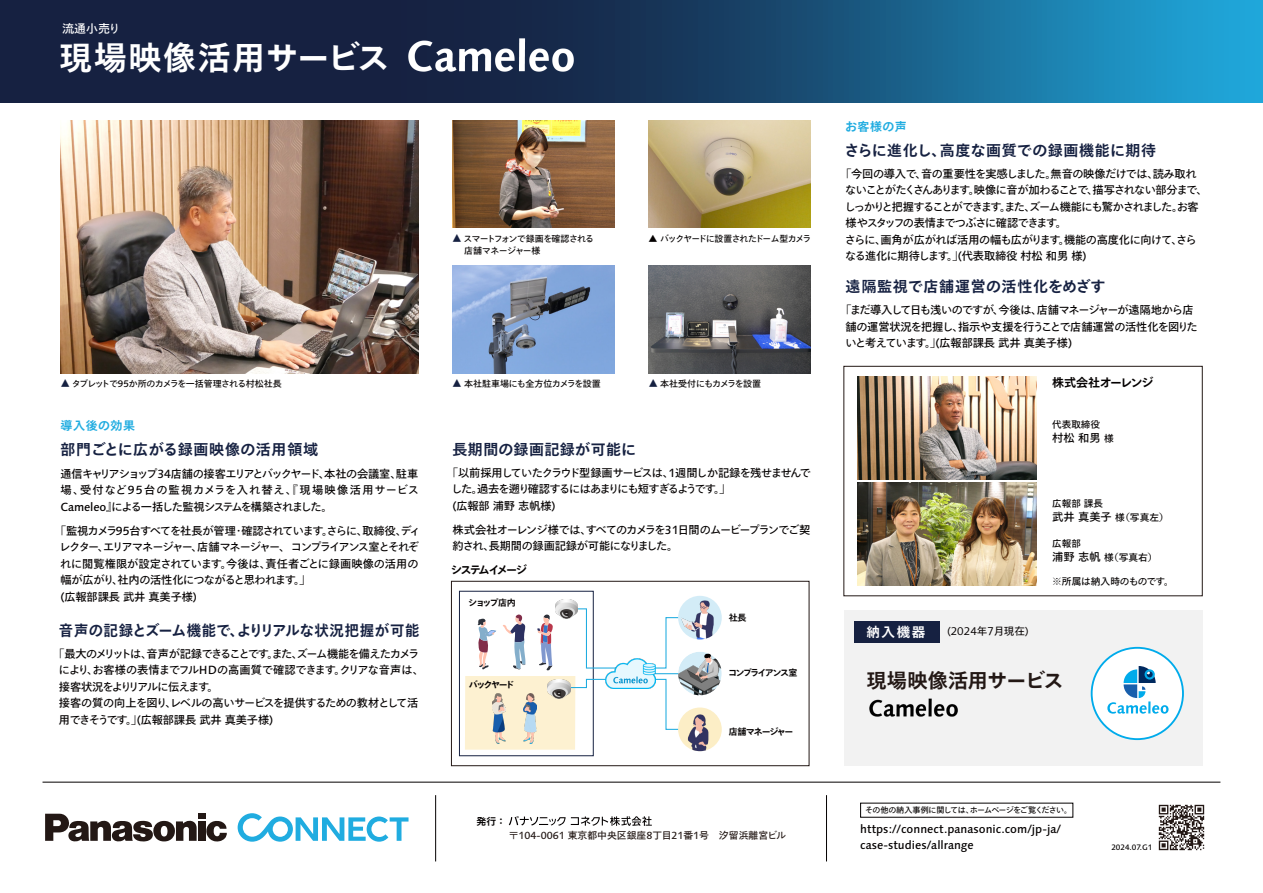
<style>
.page{position:relative;width:1263px;height:893px;background:#fff}
.page>*{position:absolute;margin:0;border:0;box-sizing:border-box;transform-origin:0 0}
.t1{font:700 33px "Tazugane Gothic Std N";letter-spacing:.05em;color:#fff}
.t2{font:700 20.25px "Tazugane Gothic Std N";letter-spacing:-.01em;color:#231815}
.t3{font:700 15px "Tazugane Gothic Std N";letter-spacing:.03em;color:#162141}
.t4{font:700 15px "Tazugane Gothic Std N";letter-spacing:.03em;color:#162141;scale:.96 1}
.t5{font:700 15px "Tazugane Gothic Std N";letter-spacing:.05em;color:#162141}
.t6{font:700 13.5px "Tazugane Gothic Std N";color:#fff}
.t7{font:700 12px "Tazugane Gothic Std N";letter-spacing:.035em;color:#20ace0}
.t8{font:700 12px "Tazugane Gothic Std N";letter-spacing:-.055em;color:#040000}
.t9{font:12px "Tazugane Gothic Std N";color:#fff}
.t10{font:500 11.7px/16.2px "Syntax Next LT Pro";color:#040000}
.t11{font:11.25px/16.5px "Tazugane Gothic Std N";letter-spacing:-.065em;color:#040000}
.t12{font:11.25px/16.5px "Tazugane Gothic Std N";letter-spacing:-.09em;color:#040000}
.t13{font:700 11.25px "Tazugane Gothic Std N";letter-spacing:-.18em;color:#040000}
.t14{font:11.1px "Syntax Next LT Pro";color:#040000}
.t15{font:9.9px "Tazugane Gothic Std N";color:#231815}
.t16{font:700 9.9px "Tazugane Gothic Std N";color:#040000}
.t17{font:9.75px "Tazugane Gothic Std N";letter-spacing:-.01em;color:#040000}
.t18{font:9.6px "Tazugane Gothic Std N";color:#040000}
.t19{font:9px/12px "Tazugane Gothic Std N";letter-spacing:-.08em;color:#040000}
.t20{font:700 9px "Tazugane Gothic Std N";letter-spacing:-.16em;color:#040000}
.t21{font:9px "Tazugane Gothic Std N";letter-spacing:-.105em;color:#040000}
.t22{font:9px "Tazugane Gothic Std N";letter-spacing:-.02em;color:#040000}
.t23{font:700 9px "Tazugane Gothic Std N";letter-spacing:-.12em;color:#040000}
.t24{font:8.1px "Tazugane Gothic Std N";letter-spacing:-.08em;color:#040000}
.t25{font:500 7.8px "Syntax Next LT Pro";color:#040000}
.s1{font-size:9.9px;color:#162141}
.s2{font-family:"Syntax Next LT Pro";font-weight:500;font-size:9.45px}
.s3{font-family:"Syntax Next LT Pro";font-weight:500;font-size:11.85px}
.s4{font-size:9.75px}
.s5{font-size:11.25px}
.s6{font-family:"Tazugane Gothic Std N";font-size:10.65px}
.s7{font-family:"Syntax Next LT Pro";font-weight:500;font-size:10.35px}
</style>
<div class="page">
<hr style="left:435px;top:795px;width:1px;height:66px;background:#040000">
<hr style="left:826px;top:795px;width:1px;height:66px;background:#040000">
<hr style="left:43px;top:782px;width:1177px;height:1px;background:#040000">
<svg style="left:509px;top:816px;width:143px;height:10px"></svg>
<svg style="left:0;top:0;width:1263px;height:103px;background:#184b71"></svg>
<svg style="left:238px;top:813px;width:170px;height:29px"></svg>
<svg style="left:45px;top:814px;width:182px;height:28px"></svg>
<hr style="left:648px;top:673px;width:34px;height:1px;background:#20ace0">
<svg style="left:655px;top:617px;width:25px;height:52px"></svg>
<svg style="left:655px;top:678px;width:23px;height:52px"></svg>
<img style="left:61px;top:120px;width:357px;height:253px">
<img style="left:452px;top:266px;width:162px;height:107px">
<div style="left:451px;top:581px;width:358px;height:185px;border:1px solid #231815"></div>
<div style="left:844px;top:611px;width:358px;height:155px;background:#f2f2f2"></div>
<div style="left:854px;top:621px;width:85px;height:21px;background:#162141"></div>
<img style="left:649px;top:120px;width:161px;height:108px">
<img style="left:452px;top:120px;width:162px;height:108px">
<img style="left:649px;top:266px;width:161px;height:107px">
<img style="left:858px;top:377px;width:178px;height:102px">
<img style="left:858px;top:483px;width:178px;height:102px">
<div style="left:843px;top:366px;width:359px;height:230px;border:1px solid #231815"></div>
<div style="left:459px;top:591px;width:135px;height:165px;border:1px solid #162141"></div>
<div style="left:465px;top:676px;width:110px;height:74px;background:#fdf1d1"></div>
<img style="left:390px;top:20px;width:202px;height:71px">
<img style="left:869px;top:698px;width:89px;height:19px">
<div style="left:678px;top:652px;width:44px;height:43px;background:#d3ecf7;border-radius:50%"></div>
<img style="left:678px;top:654px;width:44px;height:41px">
<div style="left:678px;top:596px;width:44px;height:43px;background:#d3ecf7;border-radius:50%"></div>
<img style="left:681px;top:600px;width:33px;height:39px">
<div style="left:678px;top:707px;width:44px;height:44px;background:#fceec6;border-radius:50%"></div>
<img style="left:688px;top:714px;width:20px;height:37px">
<svg style="left:578px;top:608px;width:27px;height:61px"></svg>
<svg style="left:570px;top:678px;width:35px;height:11px"></svg>
<img style="left:555px;top:599px;width:23px;height:20px">
<img style="left:548px;top:679px;width:22px;height:20px">
<img style="left:605px;top:658px;width:50px;height:31px">
<img style="left:524px;top:693px;width:12px;height:51px">
<img style="left:493px;top:693px;width:13px;height:51px">
<svg style="left:537px;top:614px;width:16px;height:56px"></svg>
<svg style="left:503px;top:614px;width:22px;height:56px"></svg>
<svg style="left:477px;top:618px;width:19px;height:52px"></svg>
<svg style="left:1091px;top:647px;width:93px;height:93px"></svg>
<img style="left:1158px;top:804px;width:47px;height:47px">
<p class="t9" style="left:62px;top:20px;width:60px">流通小売り</p>
<h1 class="t1" style="left:59px;top:35px;width:332px">現場映像活用サービス</h1>
<p class="t19" style="left:464px;top:233px;width:132px;text-indent:-12px"><span class="s1">▲</span> スマートフォンで録画を確認される店舗マネージャー様</p>
<p class="t21" style="left:649px;top:232px;width:164px">▲ バックヤードに設置されたドーム型カメラ</p>
<p class="t19" style="left:61px;top:379px;width:223px"><span class="s1">▲</span> タブレットで<span class="s2">95</span>か所のカメラを一括管理される村松社長</p>
<p class="t22" style="left:452px;top:378px;width:150px"><span class="s1">▲</span> 本社駐車場にも全方位カメラを設置</p>
<p class="t19" style="left:649px;top:379px;width:114px"><span class="s1">▲</span> 本社受付にもカメラを設置</p>
<p class="t7" style="left:61px;top:417px;width:76px">導入後の効果</p>
<p class="t11" style="left:61px;top:466px;width:360px;text-align:justify">通信キャリアショップ<span class="s3">34</span>店舗の接客エリアとバックヤード、本社の会議室、駐車場、受付など<span class="s3">95</span>台の監視カメラを入れ替え、『現場映像活用サービス<span class="s3">Cameleo</span>』による一括した監視システムを構築されました。</p>
<p class="t11" style="left:59px;top:523px;width:363px;text-indent:-4px">「監視カメラ<span class="s3">95</span>台すべてを社長が管理・確認されています。さらに、取締役、ディレクター、エリアマネージャー、店舗マネージャー、コンプライアンス室とそれぞれに閲覧権限が設定されています。今後は、責任者ごとに録画映像の活用の幅が広がり、社内の活性化につながると思われます。」<br><span class="s3">(</span>広報部課長武井真美子様<span class="s3">)</span></p>
<h3 class="t3" style="left:61px;top:439px;width:259px">部門ごとに広がる録画映像の活用領域</h3>
<h3 class="t3" style="left:452px;top:439px;width:185px">長期間の録画記録が可能に</h3>
<p class="t12" style="left:451px;top:465px;width:361px;text-indent:-5px">「以前採用していたクラウド型録画サービスは、<span class="s3">1</span>週間しか記録を残せませんでした。過去を遡り確認するにはあまりにも短すぎるようです。」<br><span class="s3">(</span>広報部浦野志帆様<span class="s3">)</span></p>
<p class="t11" style="left:452px;top:522px;width:360px">株式会社オーレンジ様では、すべてのカメラを<span class="s3">31</span>日間のムービープランでご契約され、長期間の録画記録が可能になりました。</p>
<p class="t13" style="left:451px;top:561px;width:78px">システムイメージ</p>
<p class="t20" style="left:468px;top:596px;width:49px">ショップ店内</p>
<p class="t7" style="left:845px;top:118px;width:63px">お客様の声</p>
<p class="t11" style="left:845px;top:166px;width:364px;text-indent:-5px">「今回の導入で、音の重要性を実感しました。無音の映像だけでは、読み取れないことがたくさんあります。映像に音が加わることで、描写されない部分まで、しっかりと把握することができます。また、ズーム機能にも驚かされました。お客様やスタッフの表情までつぶさに確認できます。<br>さらに、画角が広がれば活用の幅も広がります。機能の高度化に向けて、さらなる進化に期待します。」<span class="s3">(</span>代表取締役村松和男様<span class="s3">)</span></p>
<h3 class="t3" style="left:845px;top:140px;width:313px">さらに進化し、高度な画質での録画機能に期待</h3>
<h3 class="t5" style="left:846px;top:276px;width:261px">遠隔監視で店舗運営の活性化をめざす</h3>
<p class="t11" style="left:845px;top:302px;width:354px;text-indent:-5px">「まだ導入して日も浅いのですが、今後は、店舗マネージャーが遠隔地から店舗の運営状況を把握し、指示や支援を行うことで店舗運営の活性化を図りたいと考えています。」<span class="s3">(</span>広報部課長武井真美子様<span class="s3">)</span></p>
<p class="t8" style="left:1052px;top:374px;width:103px">株式会社オーレンジ</p>
<p class="t18" style="left:1052px;top:418px;width:49px">代表取締役</p>
<p class="t11" style="left:1052px;top:430px;width:63px">村松和男<span class="s4">様</span></p>
<p class="t18" style="left:1052px;top:497px;width:52px">広報部課長</p>
<p class="t17" style="left:1052px;top:510px;width:118px"><span class="s5">武井真美子</span>様（写真左）</p>
<p class="t18" style="left:1052px;top:537px;width:30px">広報部</p>
<p class="t17" style="left:1052px;top:550px;width:107px"><span class="s5">浦野志帆</span>様（写真右）</p>
<p class="t17" style="left:1052px;top:575px;width:123px">※所属は納入時のものです。</p>
<p class="t20" style="left:729px;top:611px;width:19px">社長</p>
<h3 class="t4" style="left:59px;top:620px;width:377px">音声の記録とズーム機能で、よりリアルな状況把握が可能</h3>
<p class="t6" style="left:866px;top:623px;width:60px">納入機器</p>
<p class="t14" style="left:947px;top:625px;width:83px">(2024<span class="s6">年７月現在</span>)</p>
<p class="t11" style="left:59px;top:646px;width:367px;text-indent:-5px">「最大のメリットは、音声が記録できることです。また、ズーム機能を備えたカメラにより、お客様の表情までフル<span class="s3">HD</span>の高画質で確認できます。クリアな音声は、接客状況をよりリアルに伝えます。<br>接客の質の向上を図り、レベルの高いサービスを提供するための教材として活用できそうです。」<span class="s3">(</span>広報部課長武井真美子様<span class="s3">)</span></p>
<p class="t20" style="left:469px;top:678px;width:47px">バックヤード</p>
<p class="t16" style="left:476px;top:815px;width:31px">発行：</p>
<p class="t20" style="left:728px;top:666px;width:71px">コンプライアンス室</p>
<p class="t23" style="left:729px;top:725px;width:66px">店舗マネージャー</p>
<p class="t15" style="left:509px;top:829px;width:279px">〒<span class="s7">104-0061</span> 東京都中央区銀座<span class="s7">8</span>丁目<span class="s7">21</span>番<span class="s7">1</span>号　汐留浜離宮ビル</p>
<h2 class="t2" style="left:866px;top:666px;width:199px">現場映像活用サービス</h2>
<p class="t24" style="left:865px;top:805px;width:208px">その他の納入事例に関しては、ホームページをご覧ください。</p>
<p class="t10" style="left:860px;top:820px;width:202px">https://connect.panasonic.com/jp-ja/ case-studies/allrange</p>
<p class="t25" style="left:1111px;top:842px;width:43px">2024.07.G1</p>
</div>
